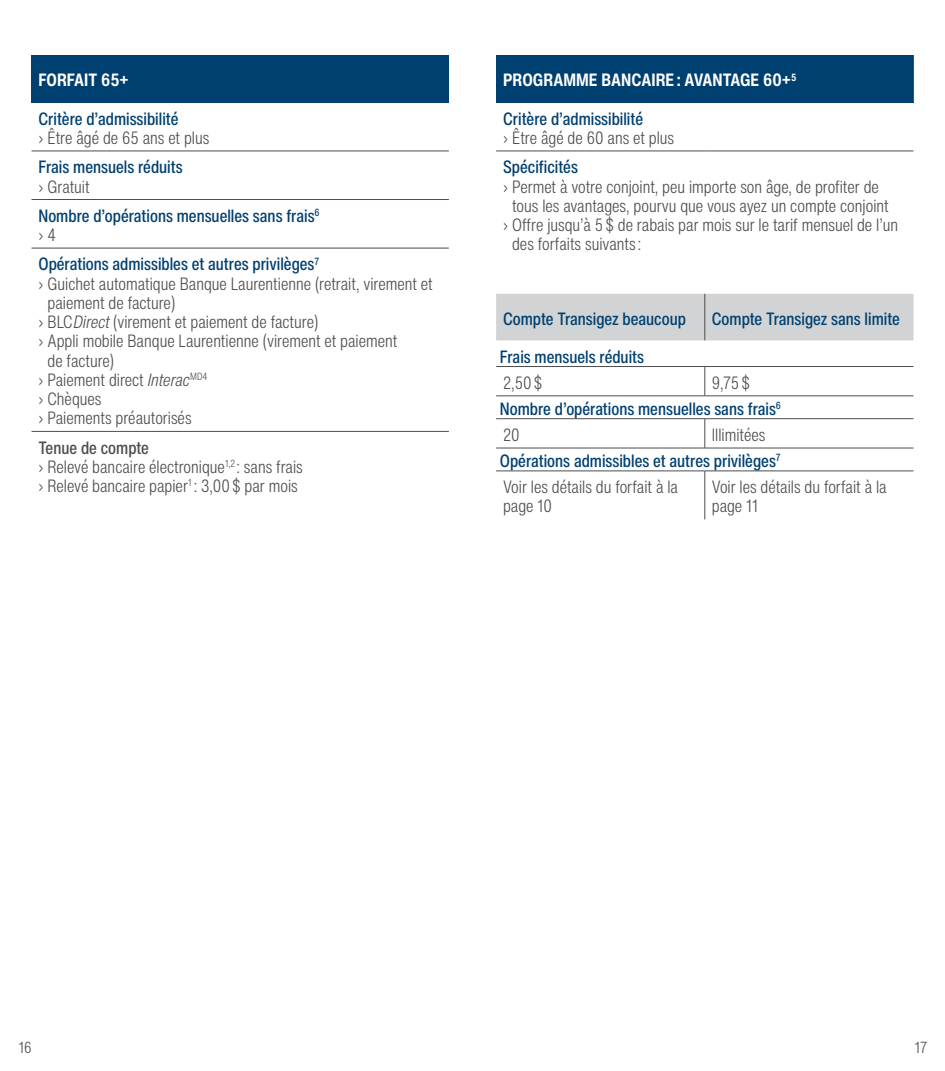
<style>
.page{position:relative;width:945px;height:1071px;background:#fff}
.page>*{position:absolute;margin:0;border:0;box-sizing:border-box;transform-origin:0 0}
.t1{font:300 condensed 17.5px/19.2px "Helvetica Now Text";color:#4d4d4f}
.t2{font:500 condensed 17.5px/26.1px "Helvetica Now Text";color:#004071}
.t3{font:700 condensed 17.5px/38.3px "Helvetica Now Text";color:#fff}
.t4{font:300 condensed 15.75px "Helvetica Now Text";color:#4d4d4f}
.s1{font-weight:300;color:#4d4d4f}
.s2{font-style:italic}
.s3{font-weight:500}
.s4{font-weight:500;color:#004071}
</style>
<div class="page">
<div style="left:496px;top:55px;width:418px;height:47px;background:#004071"></div>
<div style="left:496px;top:294px;width:418px;height:46px;background:#d1d3d4"></div>
<hr style="left:496px;top:151px;width:209px;height:1px;background:#4d4d4f">
<hr style="left:705px;top:151px;width:209px;height:1px;background:#4d4d4f">
<hr style="left:705px;top:294px;width:1px;height:46px;background:#4d4d4f">
<hr style="left:496px;top:366px;width:209px;height:1px;background:#4d4d4f">
<hr style="left:705px;top:366px;width:209px;height:1px;background:#4d4d4f">
<svg style="left:705px;top:367px;width:1px;height:29px"></svg>
<hr style="left:496px;top:396px;width:209px;height:1px;background:#4d4d4f">
<hr style="left:705px;top:396px;width:209px;height:1px;background:#4d4d4f">
<hr style="left:496px;top:418px;width:209px;height:1px;background:#4d4d4f">
<hr style="left:705px;top:418px;width:209px;height:1px;background:#4d4d4f">
<svg style="left:705px;top:419px;width:1px;height:29px"></svg>
<hr style="left:496px;top:448px;width:209px;height:1px;background:#4d4d4f">
<hr style="left:705px;top:448px;width:209px;height:1px;background:#4d4d4f">
<hr style="left:496px;top:471px;width:209px;height:1px;background:#4d4d4f">
<hr style="left:705px;top:471px;width:209px;height:1px;background:#4d4d4f">
<hr style="left:705px;top:471px;width:1px;height:48px;background:#4d4d4f">
<hr style="left:913px;top:55px;width:1px;height:47px;background:#4d4d4f">
<div style="left:32px;top:55px;width:417px;height:47px;background:#004071"></div>
<hr style="left:32px;top:151px;width:417px;height:1px;background:#4d4d4f">
<hr style="left:32px;top:199px;width:417px;height:1px;background:#4d4d4f">
<hr style="left:32px;top:248px;width:417px;height:1px;background:#4d4d4f">
<hr style="left:32px;top:431px;width:417px;height:1px;background:#4d4d4f">
<p class="t3" style="left:39px;top:61px;width:92px">FORFAIT 65+</p>
<p class="t2" style="left:39px;top:105px;width:142px">Critère d’admissibilité</p>
<p class="t1" style="left:39px;top:128px;width:172px">› Être âgé de 65 ans et plus</p>
<p class="t2" style="left:39px;top:154px;width:146px">Frais mensuels réduits</p>
<p class="t2" style="left:39px;top:172px;width:283px;line-height:29.4px"><span class="s1">› Gratuit<br></span>Nombre d’opérations mensuelles sans frais<sup>6</sup></p>
<p class="t2" style="left:39px;top:220px;width:282px;line-height:29.4px"><span class="s1">› 4<br></span>Opérations admissibles et autres privilèges<sup>7</sup></p>
<p class="t1" style="left:39px;top:274px;width:396px">› Guichet automatique Banque Laurentienne (retrait, virement et</p>
<p class="t1" style="left:48px;top:293px;width:129px">paiement de facture)</p>
<p class="t1" style="left:39px;top:312px;width:281px">› BLC<span class="s2">Direct</span>(virement et paiement de facture)</p>
<p class="t1" style="left:39px;top:332px;width:360px">› Appli mobile Banque Laurentienne (virement et paiement</p>
<p class="t1" style="left:47px;top:351px;width:68px">de facture)</p>
<p class="t1" style="left:39px;top:370px;width:171px">› Paiement direct <span class="s2">Interac</span><sup>MD4</sup></p>
<p class="t1" style="left:39px;top:389px;width:65px">› Chèques</p>
<p class="t1" style="left:39px;top:409px;width:155px">› Paiements préautorisés</p>
<p class="t1" style="left:39px;top:438px;width:266px"><span class="s3">Tenue de compte<br></span>› Relevé bancaire électronique<sup>1,2</sup> : sans frais › Relevé bancaire papier<sup>1</sup> : 3,00 $ par mois</p>
<p class="t3" style="left:503px;top:61px;width:295px">PROGRAMME BANCAIRE : AVANTAGE 60+<sup>5<br></sup><span class="s4">Critère d’admissibilité</span></p>
<p class="t1" style="left:503px;top:128px;width:173px">› Être âgé de 60 ans et plus</p>
<p class="t2" style="left:503px;top:154px;width:76px">Spécificités</p>
<p class="t1" style="left:503px;top:177px;width:377px">› Permet à votre conjoint, peu importe son âge, de profiter de</p>
<p class="t1" style="left:512px;top:196px;width:378px">tous les avantages, pourvu que vous ayez un compte conjoint</p>
<p class="t1" style="left:503px;top:215px;width:396px">› Offre jusqu’à 5 $ de rabais par mois sur le tarif mensuel de l’un</p>
<p class="t1" style="left:512px;top:234px;width:131px">des forfaits suivants :</p>
<p class="t2" style="left:503px;top:306px;width:184px">Compte Transigez beaucoup</p>
<p class="t2" style="left:712px;top:306px;width:190px">Compte Transigez sans limite</p>
<p class="t2" style="left:500px;top:344px;width:146px">Frais mensuels réduits</p>
<p class="t1" style="left:503px;top:373px;width:41px">2,50 $</p>
<p class="t2" style="left:500px;top:370px;width:283px;text-indent:212px"><span class="s1">9,75 $<br></span>Nombre d’opérations mensuelles sans frais<sup>6<br></sup><span class="s1">20</span></p>
<p class="t2" style="left:500px;top:422px;width:282px;text-indent:212px"><span class="s1">Illimitées<br></span>Opérations admissibles et autres privilèges<sup>7<br></sup><span class="s1">Voir les détails du forfait à la</span></p>
<p class="t1" style="left:503px;top:497px;width:50px">page 10</p>
<p class="t1" style="left:712px;top:477px;width:176px">Voir les détails du forfait à la page 11</p>
<p class="t4" style="left:19px;top:1037px;width:14px">16</p>
<p class="t4" style="left:915px;top:1037px;width:14px">17</p>
</div>
